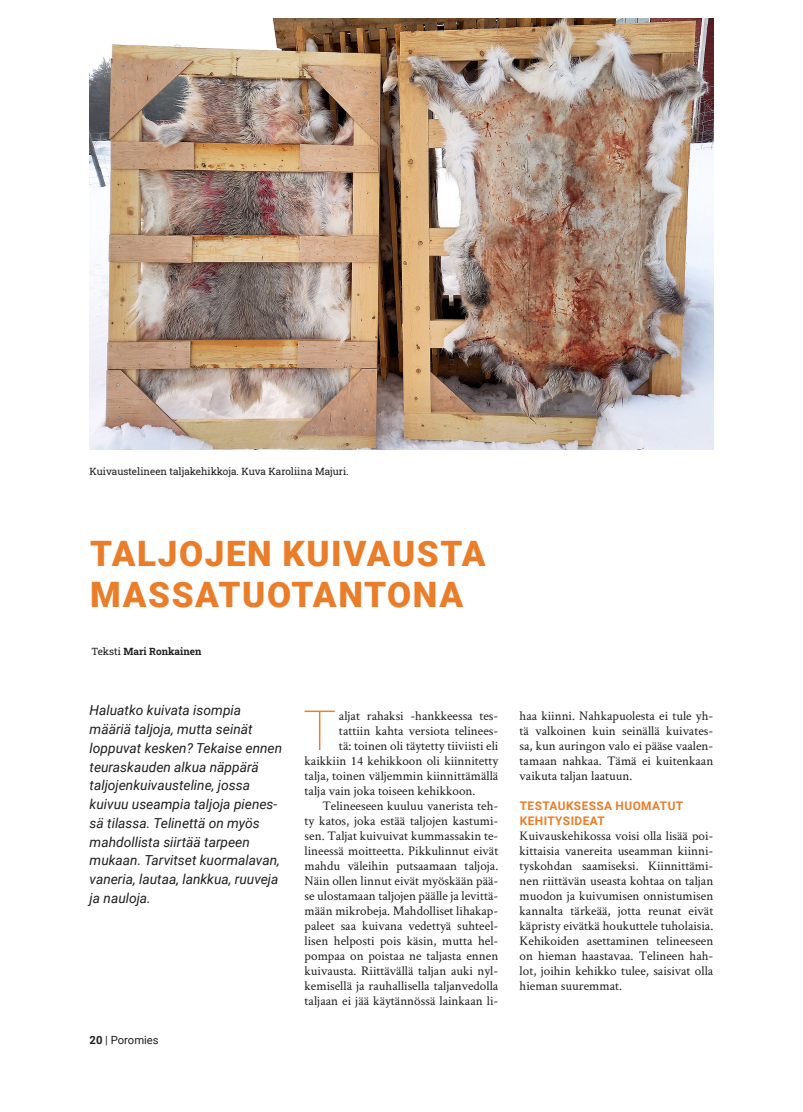
<style>
.page{position:relative;width:803px;height:1112px;background:#fff}
.page>*{position:absolute;margin:0;border:0;box-sizing:border-box;transform-origin:0 0}
.t1{font:100 55.38px "Roboto";color:#e97d29}
.t2{font:900 35px/41.2px "Roboto";letter-spacing:.045em;color:#e97d29}
.t3{font:italic 13.75px/18.8px "Roboto";color:#1d1e1f}
.t4{font:13.12px/15px "Crimson Text";color:#1d1e1f;text-align:justify}
.t5{font:700 11.88px/15px "Roboto";letter-spacing:.035em;color:#e97d29}
.t6{font:11.25px "Roboto";color:#1d1e1f}
.t7{font:10px "Roboto Slab";color:#1d1e1f}
.t8{font:700 10px "Roboto Slab";color:#1d1e1f}
.s1{font-weight:400}
.s2{font-weight:700}
</style>
<div class="page">
<img style="left:90px;top:19px;width:623px;height:430px">
<div style="left:394px;top:1095px;width:14px;height:14px;border:2px solid #fff;border-radius:50%"></div>
<div style="left:397px;top:1097px;width:9px;height:9px;border:2px solid #fff;border-radius:50%"></div>
<svg style="left:394px;top:1101px;width:14px;height:2px"></svg>
<div style="left:2px;top:549px;width:14px;height:14px;border:2px solid #fff;border-radius:50%"></div>
<svg style="left:2px;top:552px;width:14px;height:7px"></svg>
<p class="t7" style="left:90px;top:464px;width:260px">Kuivaustelineen taljakehikkoja. Kuva Karoliina Majuri.</p>
<h2 class="t2" style="left:90px;top:531px;width:397px">TALJOJEN KUIVAUSTA<br>MASSATUOTANTONA</h2>
<p class="t8" style="left:91px;top:644px;width:111px"><span class="s1">Teksti</span> Mari Ronkainen</p>
<p class="t3" style="left:90px;top:700px;width:194px">Haluatko kuivata isompia määriä taljoja, mutta seinät loppuvat kesken? Tekaise ennen teuraskauden alkua näppärä taljojenkuivausteline, jossa kuivuu useampia taljoja pienes&shy;sä tilassa. Telinettä on myös mahdollista siirtää tarpeen mukaan. Tarvitset kuormalavan, vaneria, lautaa, lankkua, ruuveja ja nauloja.</p>
<p class="t6" style="left:90px;top:1031px;width:71px"><span class="s2">20</span> | Poromies</p>
<h1 class="t1" style="left:303px;top:691px;width:35px">T</h1>
<p class="t4" style="left:339px;top:707px;width:161px">aljat rahaksi -hankkeessa tes-</p>
<p class="t4" style="left:339px;top:722px;width:161px">tattiin kahta versiota telinees-</p>
<p class="t4" style="left:339px;top:737px;width:161px">tä: toinen oli täytetty tiiviisti eli</p>
<p class="t4" style="left:305px;top:752px;width:195px">kaikkiin 14 kehikkoon oli kiinnitetty</p>
<p class="t4" style="left:305px;top:767px;width:195px">talja, toinen väljemmin kiinnittämällä</p>
<p class="t4" style="left:305px;top:782px;width:172px">talja vain joka toiseen kehikkoon.</p>
<p class="t4" style="left:322px;top:797px;width:177px">Telineeseen kuuluu vanerista teh-</p>
<p class="t4" style="left:305px;top:812px;width:195px">ty katos, joka estää taljojen kastumi-</p>
<p class="t4" style="left:305px;top:827px;width:195px">sen. Taljat kuivuivat kummassakin te-</p>
<p class="t4" style="left:305px;top:842px;width:195px">lineessä moitteetta. Pikkulinnut eivät</p>
<p class="t4" style="left:305px;top:857px;width:195px">mahdu väleihin putsaamaan taljoja.</p>
<p class="t4" style="left:305px;top:872px;width:195px">Näin ollen linnut eivät myöskään pää-</p>
<p class="t4" style="left:305px;top:887px;width:195px">se ulostamaan taljojen päälle ja levittä-</p>
<p class="t4" style="left:305px;top:902px;width:195px">mään mikrobeja. Mahdolliset lihakap-</p>
<p class="t4" style="left:305px;top:917px;width:195px">paleet saa kuivana vedettyä suhteel-</p>
<p class="t4" style="left:305px;top:932px;width:195px">lisen helposti pois käsin, mutta hel-</p>
<p class="t4" style="left:305px;top:947px;width:195px">pompaa on poistaa ne taljasta ennen</p>
<p class="t4" style="left:305px;top:962px;width:195px">kuivausta. Riittävällä taljan auki nyl-</p>
<p class="t4" style="left:305px;top:977px;width:195px">kemisellä ja rauhallisella taljanvedolla</p>
<p class="t4" style="left:305px;top:992px;width:195px">taljaan ei jää käytännössä lainkaan li-</p>
<p class="t4" style="left:520px;top:707px;width:195px">haa kiinni. Nahkapuolesta ei tule yh&shy;tä valkoinen kuin seinällä kuivates&shy;sa, kun auringon valo ei pääse vaalen&shy;tamaan nahkaa. Tämä ei kuitenkaan vaikuta taljan laatuun.</p>
<p class="t5" style="left:520px;top:797px;width:165px">TESTAUKSESSA HUOMATUT<br>KEHITYSIDEAT</p>
<p class="t4" style="left:520px;top:827px;width:195px">Kuivauskehikossa voisi olla lisää poi&shy;kittaisia vanereita useamman kiinni&shy;tyskohdan saamiseksi. Kiinnittämi&shy;nen riittävän useasta kohtaa on taljan muodon ja kuivumisen onnistumisen kannalta tärkeää, jotta reunat eivät käpristy eivätkä houkuttele tuholaisia.<br>Kehikoiden asettaminen telineeseen on hieman haastavaa. Telineen hah&shy;lot, joihin kehikko tulee, saisivat olla hieman suuremmat.</p>
</div>
